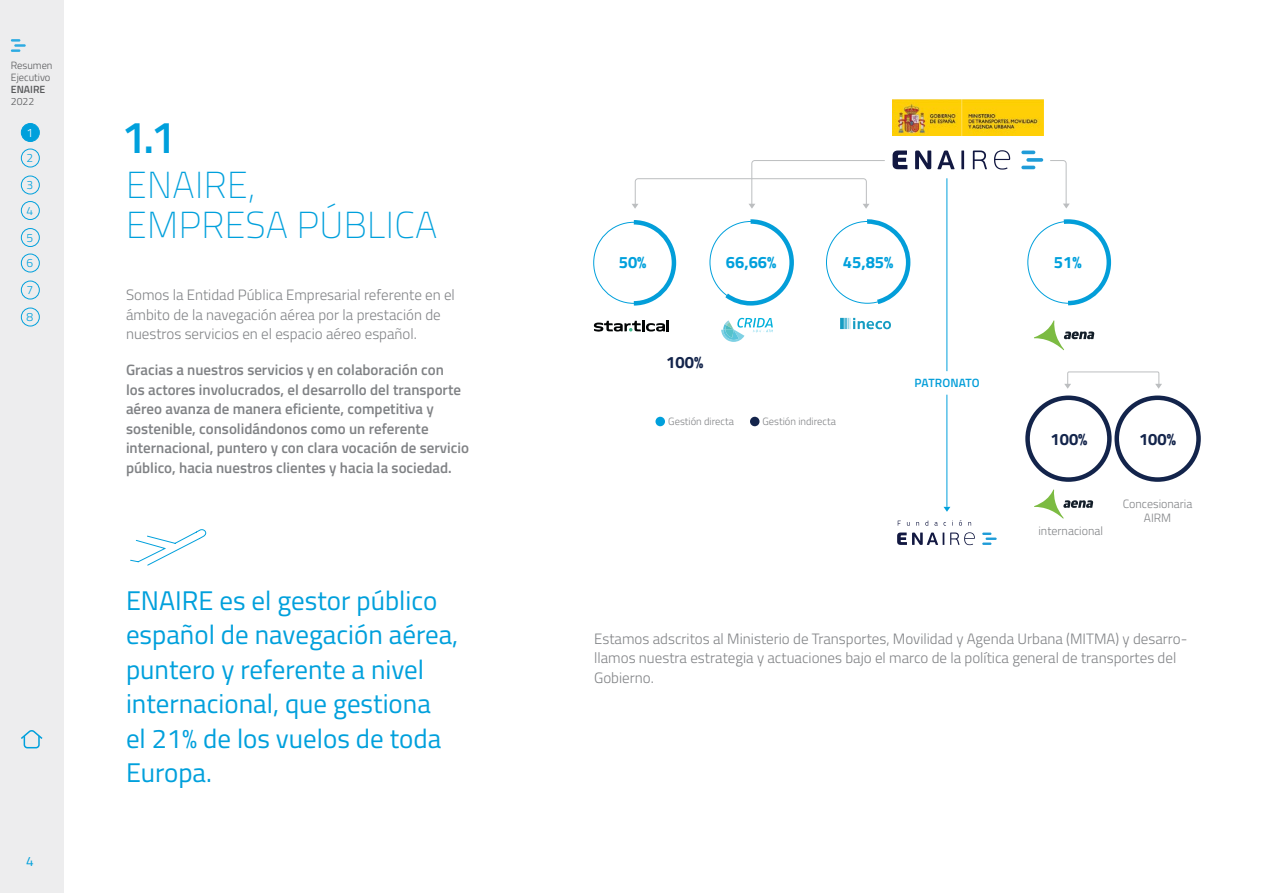
<style>
.page{position:relative;width:1263px;height:893px;background:#fff}
.page>*{position:absolute;margin:0;border:0;box-sizing:border-box;transform-origin:0 0}
.t1{font:600 45px "Titillium Web";color:#00a0dc}
.t2{font:200 37.5px/40.5px "Titillium Web";letter-spacing:.01em;color:#00a0dc}
.t3{font:27px/34.5px "Titillium Web";color:#00a0dc}
.Texto_general{font:700 16.5px "Titillium Web";color:#00a0dc}
.Texto_general-2{font:700 16.5px "Titillium Web";color:#13244b}
.t4{font:300 15px/19.5px "Titillium Web";color:#808285}
.t5{font:600 15px/19.5px "Titillium Web";color:#808285}
.t6{font:13.5px "Titillium Web";color:#00a0dc}
.Leyenda{font:300 12px "Titillium Web";color:#808285}
.Leyenda-2{font:600 12px "Titillium Web";letter-spacing:.005em;color:#039ed9}
.t7{font:300 12px/25.5px "Titillium Web";color:#00a0dc}
.t8{font:300 12px "Titillium Web";color:#fff}
.Leyenda-3{font:300 10.5px "Titillium Web";color:#808285}
.t9{font:300 10.5px/12px "Titillium Web";color:#58595b}
.t10{font:600 10.5px "Titillium Web";color:#58595b}
</style>
<div class="page">
<div style="left:0;top:0;width:63px;height:893px;background:#ededee"></div>
<div style="left:21px;top:123px;width:19px;height:19px;border:1px solid #00a0dc;border-radius:50%"></div>
<div style="left:21px;top:149px;width:19px;height:18px;border:1px solid #00a0dc;border-radius:50%"></div>
<div style="left:21px;top:176px;width:19px;height:18px;border:1px solid #00a0dc;border-radius:50%"></div>
<div style="left:21px;top:201px;width:19px;height:19px;border:1px solid #00a0dc;border-radius:50%"></div>
<div style="left:21px;top:228px;width:19px;height:19px;border:1px solid #00a0dc;border-radius:50%"></div>
<div style="left:21px;top:254px;width:19px;height:18px;border:1px solid #00a0dc;border-radius:50%"></div>
<div style="left:21px;top:281px;width:19px;height:18px;border:1px solid #00a0dc;border-radius:50%"></div>
<div style="left:21px;top:308px;width:19px;height:18px;border:1px solid #00a0dc;border-radius:50%"></div>
<svg style="left:21px;top:730px;width:22px;height:19px"></svg>
<svg style="left:11px;top:39px;width:15px;height:13px"></svg>
<div style="left:21px;top:124px;width:18px;height:18px;background:#00a0dc;border-radius:50%"></div>
<svg style="left:130px;top:529px;width:77px;height:37px"></svg>
<hr style="left:947px;top:178px;width:1px;height:193px;background:#00a0dc">
<svg style="left:1034px;top:320px;width:60px;height:30px"></svg>
<svg style="left:1034px;top:489px;width:59px;height:30px"></svg>
<div style="left:1025px;top:395px;width:86px;height:87px;border:4px solid #13244b;border-radius:50%"></div>
<div style="left:1114px;top:395px;width:87px;height:87px;border:4px solid #13244b;border-radius:50%"></div>
<svg style="left:925px;top:521px;width:3px;height:5px"></svg>
<svg style="left:934px;top:522px;width:12px;height:4px"></svg>
<svg style="left:959px;top:520px;width:3px;height:6px"></svg>
<svg style="left:897px;top:532px;width:47px;height:13px"></svg>
<svg style="left:950px;top:532px;width:25px;height:13px"></svg>
<svg style="left:982px;top:533px;width:15px;height:12px"></svg>
<svg style="left:973px;top:151px;width:14px;height:18px"></svg>
<svg style="left:961px;top:151px;width:3px;height:18px"></svg>
<svg style="left:937px;top:151px;width:17px;height:18px"></svg>
<svg style="left:915px;top:151px;width:16px;height:18px"></svg>
<svg style="left:892px;top:151px;width:15px;height:18px"></svg>
<svg style="left:994px;top:150px;width:16px;height:20px"></svg>
<hr style="left:1021px;top:166px;width:14px;height:3px;background:#1f9cd8;border-radius:2px">
<svg style="left:1026px;top:158px;width:17px;height:4px"></svg>
<hr style="left:1021px;top:151px;width:14px;height:3px;background:#1f9cd8;border-radius:2px">
<hr style="left:947px;top:395px;width:1px;height:112px;background:#00a0dc">
<svg style="left:840px;top:318px;width:51px;height:11px"></svg>
<svg style="left:721px;top:318px;width:52px;height:24px"></svg>
<svg style="left:629px;top:220px;width:48px;height:86px"></svg>
<svg style="left:594px;top:320px;width:75px;height:12px"></svg>
<svg style="left:943px;top:507px;width:7px;height:5px"></svg>
<svg style="left:632px;top:160px;width:253px;height:49px"></svg>
<svg style="left:710px;top:217px;width:402px;height:91px"></svg>
<svg style="left:1050px;top:160px;width:20px;height:49px"></svg>
<svg style="left:1064px;top:372px;width:98px;height:17px"></svg>
<div style="left:655px;top:417px;width:10px;height:9px;background:#00a0dc;border-radius:50%"></div>
<div style="left:750px;top:417px;width:9px;height:9px;background:#13244b;border-radius:50%"></div>
<img style="left:892px;top:100px;width:151px;height:36px">
<p class="t9" style="left:11px;top:59px;width:43px">Resumen<br>Ejecutivo</p>
<p class="t10" style="left:11px;top:82px;width:36px">ENAIRE</p>
<p class="t9" style="left:11px;top:95px;width:25px">2022</p>
<p class="t8" style="left:27px;top:124px;width:8px">1</p>
<p class="t1" style="left:122px;top:104px;width:56px">1.1</p>
<p class="t7" style="left:27px;top:145px;width:8px">2</p>
<p class="t7" style="left:27px;top:172px;width:8px">3<br>4</p>
<p class="t7" style="left:27px;top:224px;width:8px">5<br>6</p>
<p class="t7" style="left:27px;top:277px;width:8px">7</p>
<p class="t7" style="left:27px;top:304px;width:8px">8</p>
<p class="t2" style="left:126px;top:163px;width:313px">ENAIRE,<br>EMPRESA PÚBLICA</p>
<p class="t4" style="left:126px;top:285px;width:330px">Somos la Entidad Pública Empresarial referente en el ámbito de la navegación aérea por la prestación de nuestros servicios en el espacio aéreo español.</p>
<p class="t5" style="left:126px;top:360px;width:344px">Gracias a nuestros servicios y en colaboración con<br>los actores involucrados, el desarrollo del transporte aéreo avanza de manera eficiente, competitiva y sostenible, consolidándonos como un referente internacional, puntero y con clara vocación de servicio público, hacia nuestros clientes y hacia la sociedad.</p>
<p class="t6" style="left:26px;top:851px;width:9px">4</p>
<p class="t3" style="left:126px;top:581px;width:334px">ENAIRE es el gestor público español de navegación aérea, puntero y referente a nivel internacional, que gestiona<br>el 21% de los vuelos de toda<br>Europa.</p>
<p class="Texto_general" style="left:619px;top:250px;width:29px">50%</p>
<p class="Texto_general" style="left:726px;top:250px;width:52px">66,66%</p>
<p class="Texto_general" style="left:843px;top:250px;width:52px">45,85%</p>
<p class="Texto_general-2" style="left:666px;top:350px;width:38px">100%</p>
<p class="Leyenda-3" style="left:668px;top:414px;width:67px">Gestión directa</p>
<p class="Leyenda-3" style="left:762px;top:414px;width:75px">Gestión indirecta</p>
<p class="Leyenda-2" style="left:915px;top:374px;width:67px">PATRONATO</p>
<p class="Texto_general" style="left:1054px;top:250px;width:29px">51%</p>
<p class="Texto_general-2" style="left:1050px;top:426px;width:38px">100%</p>
<p class="Texto_general-2" style="left:1139px;top:426px;width:38px">100%</p>
<p class="Leyenda" style="left:1038px;top:522px;width:66px">internacional</p>
<p class="Leyenda" style="left:1123px;top:495px;width:71px">Concesionaria</p>
<p class="Leyenda" style="left:1144px;top:509px;width:29px">AIRM</p>
<p class="t4" style="left:594px;top:628px;width:595px">Estamos adscritos al Ministerio de Transportes, Movilidad y Agenda Urbana (MITMA) y desarro&shy;llamos nuestra estrategia y actuaciones bajo el marco de la política general de transportes del<br>Gobierno.</p>
</div>
